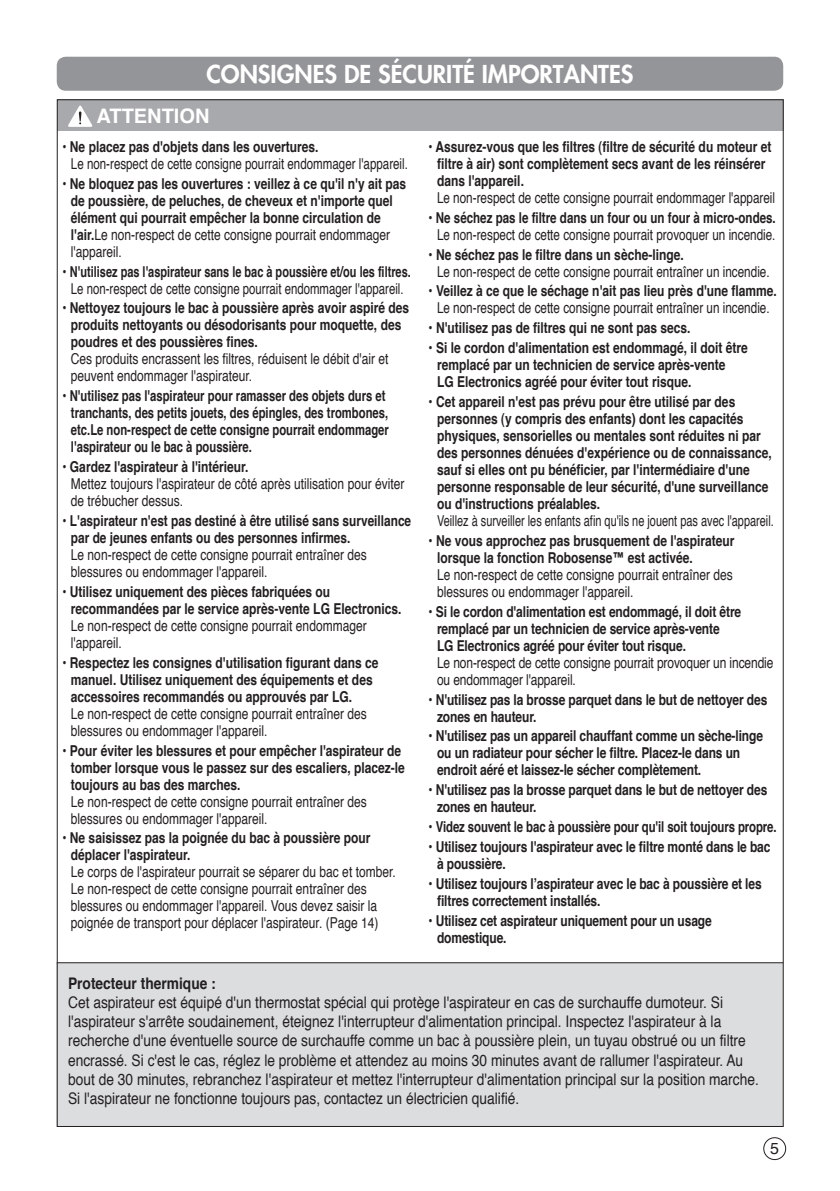
<style>
.page{position:relative;width:840px;height:1191px;background:#fff}
.page>*{position:absolute;margin:0;border:0;box-sizing:border-box;transform-origin:0 0}
.t1{font:800 24px "Futura";color:#fff}
.t2{font:700 20px "Helvetica";color:#fff}
.t3{font:16px/19.2px "Helvetica";color:#231f20;scale:.86 1}
.t4{font:700 16px "Helvetica";color:#231f20;scale:.86 1}
.t5{font:16px "Helvetica";color:#231f20}
.t6{font:700 15px/17px "Helvetica";color:#231f20;scale:.8 1}
.t7{font:15px/17px "Helvetica";color:#231f20;scale:.8 1}
.t8{font:15px "Helvetica";color:#231f20;scale:.78 1}
.t9{font:15px "Helvetica";color:#231f20;scale:.73 1}
.t10{font:15px "Helvetica";color:#231f20;scale:.77 1}
.t11{font:15px "Helvetica";color:#231f20;scale:.76 1}
.s1{font-weight:400}
</style>
<div class="page">
<div style="left:763px;top:1137px;width:22px;height:23px;border:1px solid #231f20;border-radius:50%"></div>
<div style="left:57px;top:99px;width:726px;height:31px;background:#a8a9ad"></div>
<div style="left:57px;top:962px;width:725px;height:164px;background:#dcdddf"></div>
<svg style="left:68px;top:106px;width:24px;height:21px"></svg>
<div style="left:57px;top:57px;width:725px;height:34px;background:#939598;border-radius:9px"></div>
<hr style="left:57px;top:962px;width:725px;height:1px;background:#231f20">
<h1 class="t1" style="left:206px;top:58px;width:428px">CONSIGNES DE SÉCURITÉ IMPORTANTES</h1>
<h2 class="t2" style="left:96px;top:98px;width:114px">ATTENTION</h2>
<p class="t6" style="left:62px;top:137px;width:321px">• Ne placez pas d'objets dans les ouvertures.</p>
<p class="t10" style="left:71px;top:151px;width:439px">Le non-respect de cette consigne pourrait endommager l'appareil.</p>
<p class="t6" style="left:71px;top:174px;width:420px;text-indent:-9px">• Ne bloquez pas les ouvertures : veillez à ce qu'il n'y ait pas de poussière, de peluches, de cheveux et n'importe quel élément qui pourrait empêcher la bonne circulation de l'air.<span class="s1">Le non-respect de cette consigne pourrait endommager l'appareil.</span></p>
<p class="t6" style="left:62px;top:262px;width:437px">• N'utilisez pas l'aspirateur sans le bac à poussière et/ou les filtres.</p>
<p class="t11" style="left:71px;top:275px;width:439px">Le non-respect de cette consigne pourrait endommager l'appareil.</p>
<p class="t6" style="left:71px;top:299px;width:424px;text-indent:-9px">• Nettoyez toujours le bac à poussière après avoir aspiré des produits nettoyants ou désodorisants pour moquette, des poudres et des poussières fines.</p>
<p class="t7" style="left:71px;top:350px;width:398px">Ces produits encrassent les filtres, réduisent le débit d'air et peuvent endommager l'aspirateur.</p>
<p class="t6" style="left:71px;top:387px;width:398px;text-indent:-9px">• N'utilisez pas l'aspirateur pour ramasser des objets durs et tranchants, des petits jouets, des épingles, des trombones, etc.Le non-respect de cette consigne pourrait endommager l'aspirateur ou le bac à poussière.</p>
<p class="t6" style="left:62px;top:457px;width:234px">• Gardez l'aspirateur à l'intérieur.</p>
<p class="t7" style="left:71px;top:475px;width:418px">Mettez toujours l'aspirateur de côté après utilisation pour éviter de trébucher dessus.</p>
<p class="t6" style="left:71px;top:511px;width:426px;text-indent:-9px">• L'aspirateur n'est pas destiné à être utilisé sans surveillance par de jeunes enfants ou des personnes infirmes.</p>
<p class="t7" style="left:71px;top:546px;width:371px">Le non-respect de cette consigne pourrait entraîner des blessures ou endommager l'appareil.</p>
<p class="t6" style="left:71px;top:582px;width:414px;text-indent:-9px">• Utilisez uniquement des pièces fabriquées ou recommandées par le service après-vente LG Electronics.</p>
<p class="t7" style="left:71px;top:616px;width:371px">Le non-respect de cette consigne pourrait endommager l'appareil.</p>
<p class="t6" style="left:71px;top:653px;width:386px;text-indent:-9px">• Respectez les consignes d'utilisation figurant dans ce manuel. Utilisez uniquement des équipements et des accessoires recommandés ou approuvés par LG.</p>
<p class="t7" style="left:71px;top:704px;width:371px">Le non-respect de cette consigne pourrait entraîner des blessures ou endommager l'appareil.</p>
<p class="t6" style="left:71px;top:741px;width:418px;text-indent:-9px">• Pour éviter les blessures et pour empêcher l'aspirateur de tomber lorsque vous le passez sur des escaliers, placez-le toujours au bas des marches.</p>
<p class="t7" style="left:71px;top:792px;width:371px">Le non-respect de cette consigne pourrait entraîner des blessures ou endommager l'appareil.</p>
<p class="t6" style="left:71px;top:828px;width:375px;text-indent:-9px">• Ne saisissez pas la poignée du bac à poussière pour déplacer l'aspirateur.</p>
<p class="t7" style="left:71px;top:863px;width:407px">Le corps de l'aspirateur pourrait se séparer du bac et tomber.<br>Le non-respect de cette consigne pourrait entraîner des blessures ou endommager l'appareil. Vous devez saisir la poignée de transport pour déplacer l'aspirateur. (Page 14)</p>
<p class="t6" style="left:437px;top:137px;width:419px;text-indent:-8px">• Assurez-vous que les filtres (filtre de sécurité du moteur et filtre à air) sont complètement secs avant de les réinsérer dans l'appareil.</p>
<p class="t8" style="left:437px;top:185px;width:435px">Le non-respect de cette consigne pourrait endommager l'appareil</p>
<p class="t6" style="left:428px;top:208px;width:435px">• Ne séchez pas le filtre dans un four ou un four à micro-ondes.</p>
<p class="t8" style="left:437px;top:222px;width:435px">Le non-respect de cette consigne pourrait provoquer un incendie.</p>
<p class="t6" style="left:428px;top:245px;width:320px">• Ne séchez pas le filtre dans un sèche-linge.</p>
<p class="t8" style="left:437px;top:258px;width:428px">Le non-respect de cette consigne pourrait entraîner un incendie.</p>
<p class="t6" style="left:428px;top:282px;width:437px">• Veillez à ce que le séchage n'ait pas lieu près d'une flamme.</p>
<p class="t8" style="left:437px;top:295px;width:428px">Le non-respect de cette consigne pourrait entraîner un incendie.</p>
<p class="t6" style="left:428px;top:319px;width:329px">• N'utilisez pas de filtres qui ne sont pas secs.</p>
<p class="t6" style="left:437px;top:338px;width:390px;text-indent:-9px">• Si le cordon d'alimentation est endommagé, il doit être remplacé par un technicien de service après-vente<br>LG Electronics agréé pour éviter tout risque.</p>
<p class="t6" style="left:437px;top:392px;width:419px;text-indent:-9px">• Cet appareil n'est pas prévu pour être utilisé par des personnes (y compris des enfants) dont les capacités physiques, sensorielles ou mentales sont réduites ni par des personnes dénuées d'expérience ou de connaissance, sauf si elles ont pu bénéficier, par l'intermédiaire d'une personne responsable de leur sécurité, d'une surveillance ou d'instructions préalables.</p>
<p class="t9" style="left:437px;top:508px;width:462px">Veillez à surveiller les enfants afin qu'ils ne jouent pas avec l'appareil.</p>
<p class="t6" style="left:437px;top:531px;width:373px;text-indent:-9px">• Ne vous approchez pas brusquement de l'aspirateur lorsque la fonction Robosense™ est activée.</p>
<p class="t7" style="left:437px;top:565px;width:371px">Le non-respect de cette consigne pourrait entraîner des blessures ou endommager l'appareil.</p>
<p class="t6" style="left:437px;top:602px;width:381px;text-indent:-9px">• Si le cordon d'alimentation est endommagé, il doit être remplacé par un technicien de service après-vente<br>LG Electronics agréé pour éviter tout risque.</p>
<p class="t7" style="left:437px;top:653px;width:422px">Le non-respect de cette consigne pourrait provoquer un incendie ou endommager l'appareil.</p>
<p class="t6" style="left:437px;top:690px;width:414px;text-indent:-9px">• N'utilisez pas la brosse parquet dans le but de nettoyer des zones en hauteur.</p>
<p class="t6" style="left:437px;top:727px;width:409px;text-indent:-9px">• N'utilisez pas un appareil chauffant comme un sèche-linge ou un radiateur pour sécher le filtre. Placez-le dans un endroit aéré et laissez-le sécher complètement.</p>
<p class="t6" style="left:437px;top:780px;width:414px;text-indent:-9px">• N'utilisez pas la brosse parquet dans le but de nettoyer des zones en hauteur.</p>
<p class="t6" style="left:428px;top:817px;width:436px">• Videz souvent le bac à poussière pour qu'il soit toujours propre.</p>
<p class="t6" style="left:437px;top:837px;width:418px;text-indent:-9px">• Utilisez toujours l'aspirateur avec le filtre monté dans le bac à poussière.</p>
<p class="t6" style="left:437px;top:874px;width:407px;text-indent:-9px">• Utilisez toujours l’aspirateur avec le bac à poussière et les filtres correctement installés.</p>
<p class="t6" style="left:437px;top:911px;width:345px;text-indent:-9px">• Utilisez cet aspirateur uniquement pour un usage domestique.</p>
<p class="t4" style="left:68px;top:968px;width:173px">Protecteur thermique :</p>
<p class="t3" style="left:68px;top:992px;width:804px">Cet aspirateur est équipé d'un thermostat spécial qui protège l'aspirateur en cas de surchauffe dumoteur. Si l'aspirateur s'arrête soudainement, éteignez l'interrupteur d'alimentation principal. Inspectez l'aspirateur à la recherche d'une éventuelle source de surchauffe comme un bac à poussière plein, un tuyau obstrué ou un filtre encrassé. Si c'est le cas, réglez le problème et attendez au moins 30 minutes avant de rallumer l'aspirateur. Au bout de 30 minutes, rebranchez l'aspirateur et mettez l'interrupteur d'alimentation principal sur la position marche.<br>Si l'aspirateur ne fonctionne toujours pas, contactez un électricien qualifié.</p>
<p class="t5" style="left:769px;top:1135px;width:10px">5</p>
</div>
